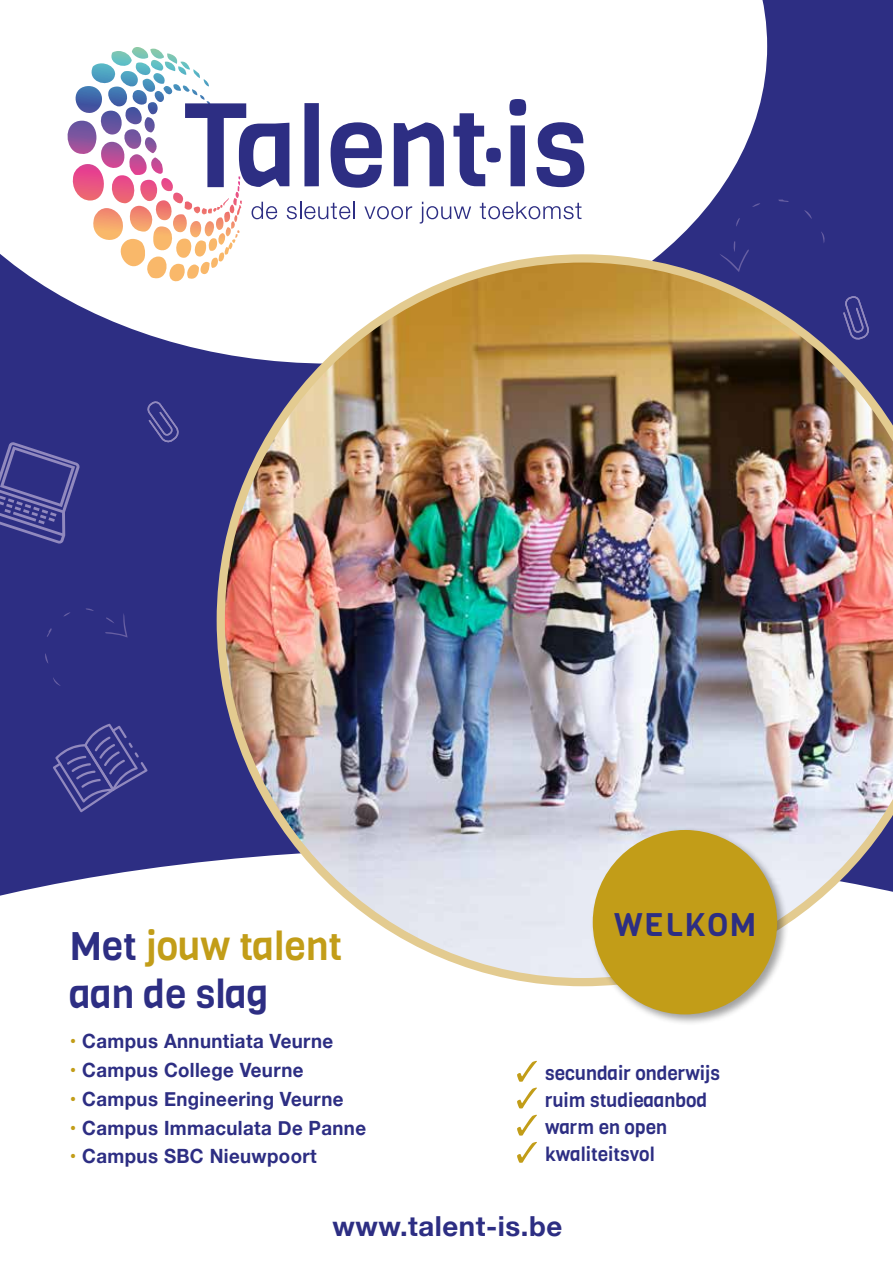
<style>
.page{position:relative;width:893px;height:1263px;background:#fff}
.page>*{position:absolute;margin:0;border:0;box-sizing:border-box;transform-origin:0 0}
.t1{font:39.15px/47.1px "Viga";color:#2d2e83}
.t2{font:32.1px "Viga";letter-spacing:.05em;color:#2d2e83}
.t3{font:700 27.6px "Helvetica Neue";letter-spacing:.02em;color:#2d2e83}
.t4{font:700 19.65px "Helvetica Neue";letter-spacing:.02em;color:#2d2e83;scale:.95 1}
.t5{font:19.2px/27.2px "Viga";color:#2d2e83}
.s1{color:#c29d18}
</style>
<div class="page">
<div style="left:0;top:0;width:893px;height:1001px;background:#2d2e83"></div>
<svg style="left:147px;top:401px;width:32px;height:42px"></svg>
<svg style="left:53px;top:724px;width:95px;height:88px"></svg>
<svg style="left:778px;top:200px;width:11px;height:2px"></svg>
<svg style="left:804px;top:210px;width:8px;height:9px"></svg>
<svg style="left:821px;top:232px;width:4px;height:11px"></svg>
<svg style="left:0;top:860px;width:893px;height:276px"></svg>
<svg style="left:0;top:0;width:767px;height:353px;background:#e0e0ec"></svg>
<svg style="left:63px;top:47px;width:521px;height:236px;background:#d9d4e1"></svg>
<svg style="left:517px;top:1061px;width:20px;height:47px"></svg>
<svg style="left:517px;top:1115px;width:20px;height:20px"></svg>
<svg style="left:517px;top:1142px;width:20px;height:21px"></svg>
<img style="left:217px;top:254px;width:676px;height:732px">
<div style="left:590px;top:827px;width:199px;height:199px;background:#000;opacity:.37"></div>
<div style="left:593px;top:830px;width:184px;height:184px;background:#c29d18;border-radius:50%"></div>
<svg style="left:47px;top:628px;width:5px;height:9px"></svg>
<svg style="left:45px;top:653px;width:3px;height:10px"></svg>
<svg style="left:53px;top:677px;width:8px;height:9px"></svg>
<svg style="left:105px;top:613px;width:23px;height:25px"></svg>
<svg style="left:86px;top:608px;width:8px;height:3px"></svg>
<svg style="left:63px;top:612px;width:7px;height:5px"></svg>
<svg style="left:0;top:442px;width:80px;height:102px"></svg>
<h1 class="t1" style="left:70px;top:923px;width:274px">Met <span class="s1">jouw talent </span>aan de slag</h1>
<p class="t4" style="left:70px;top:1026px;width:279px"><span class="s1">•</span> Campus Annuntiata Veurne</p>
<p class="t4" style="left:70px;top:1055px;width:247px"><span class="s1">•</span> Campus College Veurne</p>
<p class="t4" style="left:70px;top:1083px;width:290px"><span class="s1">•</span> Campus Engineering Veurne</p>
<p class="t4" style="left:70px;top:1112px;width:313px"><span class="s1">•</span> Campus Immaculata De Panne</p>
<p class="t4" style="left:70px;top:1141px;width:261px"><span class="s1">•</span> Campus SBC Nieuwpoort</p>
<h2 class="t2" style="left:614px;top:903px;width:143px">WELKOM</h2>
<p class="t5" style="left:545px;top:1059px;width:176px">secundair onderwijs ruim studieaanbod warm en open kwaliteitsvol</p>
<h3 class="t3" style="left:332px;top:1205px;width:231px">www.talent-is.be</h3>
</div>
